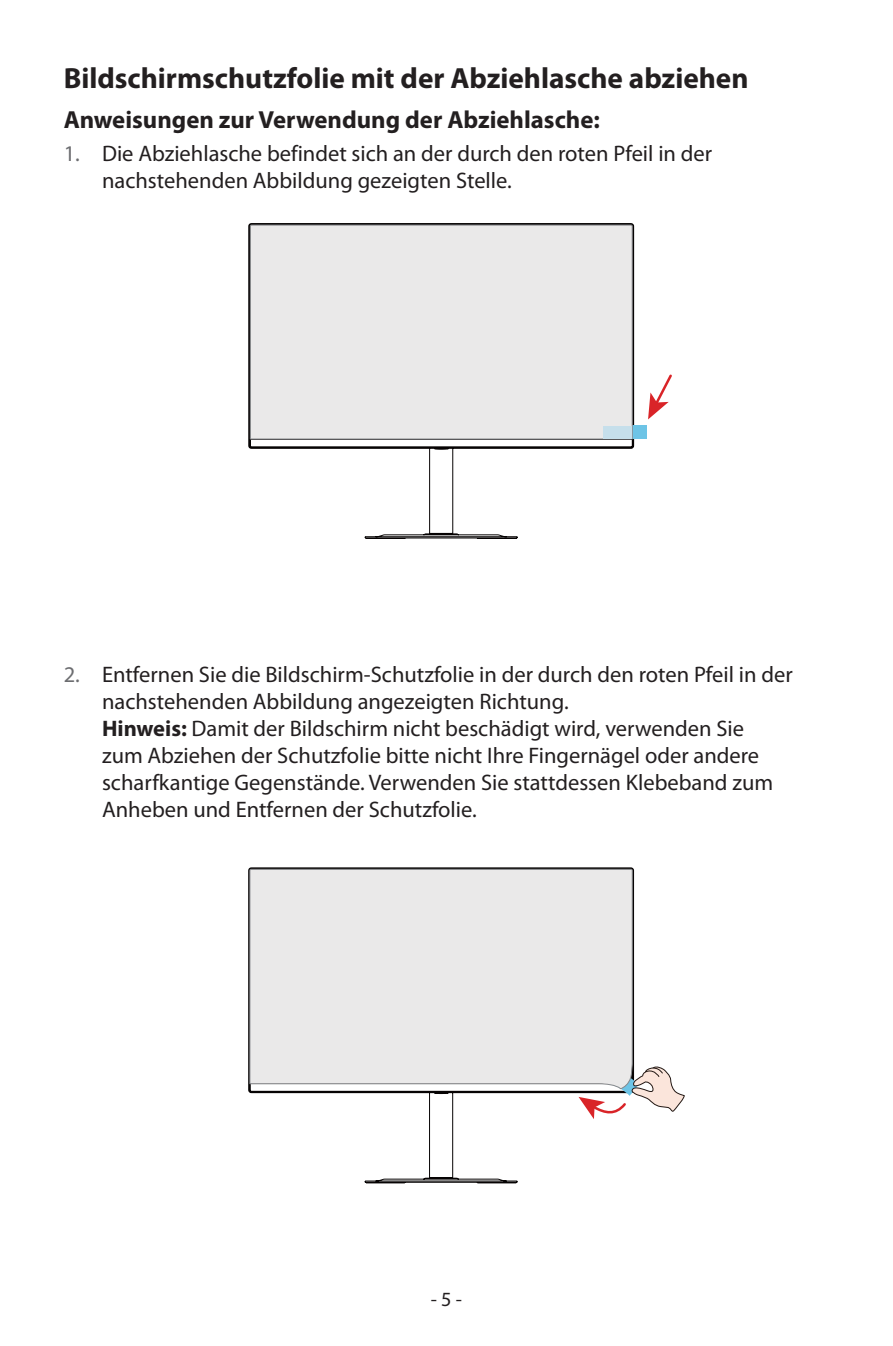
<style>
.page{position:relative;width:893px;height:1346px;background:#fff}
.page>*{position:absolute;margin:0;border:0;box-sizing:border-box;transform-origin:0 0}
.Heading_2{font:700 29.25px "Myriad Pro";color:#231f20}
.body_11pt_bold{font:700 24.75px "Myriad Pro";color:#231f20}
.t1{font:22.5px/27px "Myriad Pro";color:#231f20}
.t2{font:20.25px "Myriad Pro";color:#231f20}
.s1{color:#6c6d70}
.s2{font-weight:700}
</style>
<div class="page">
<svg style="left:648px;top:374px;width:24px;height:45px"></svg>
<svg style="left:248px;top:223px;width:386px;height:316px"></svg>
<div style="left:604px;top:426px;width:43px;height:13px;background:#6dc4e6"></div>
<div style="left:249px;top:224px;width:384px;height:216px;background:#eae9e9"></div>
<div style="left:604px;top:426px;width:28px;height:12px;background:#c6dfeb"></div>
<svg style="left:248px;top:867px;width:386px;height:316px"></svg>
<div style="left:249px;top:868px;width:384px;height:221px;background:#eae9e9"></div>
<svg style="left:578px;top:1065px;width:107px;height:54px"></svg>
<p class="Heading_2" style="left:64px;top:59px;width:686px">Bildschirmschutzfolie mit der Abziehlasche abziehen</p>
<p class="body_11pt_bold" style="left:64px;top:104px;width:538px">Anweisungen zur Verwendung der Abziehlasche:</p>
<p class="t1" style="left:102px;top:140px;width:612px;text-indent:-38px"><span class="s1">1.</span> Die Abziehlasche befindet sich an der durch den roten Pfeil in der nachstehenden Abbildung gezeigten Stelle.</p>
<p class="t1" style="left:102px;top:661px;width:692px;text-indent:-38px"><span class="s1">2.</span> Entfernen Sie die Bildschirm-Schutzfolie in der durch den roten Pfeil in der nachstehenden Abbildung angezeigten Richtung.<br><span class="s2">Hinweis:</span> Damit der Bildschirm nicht beschädigt wird, verwenden Sie<br>zum Abziehen der Schutzfolie bitte nicht Ihre Fingernägel oder andere scharfkantige Gegenstände. Verwenden Sie stattdessen Klebeband zum Anheben und Entfernen der Schutzfolie.</p>
<p class="t2" style="left:431px;top:1286px;width:33px">- 5 -</p>
</div>
